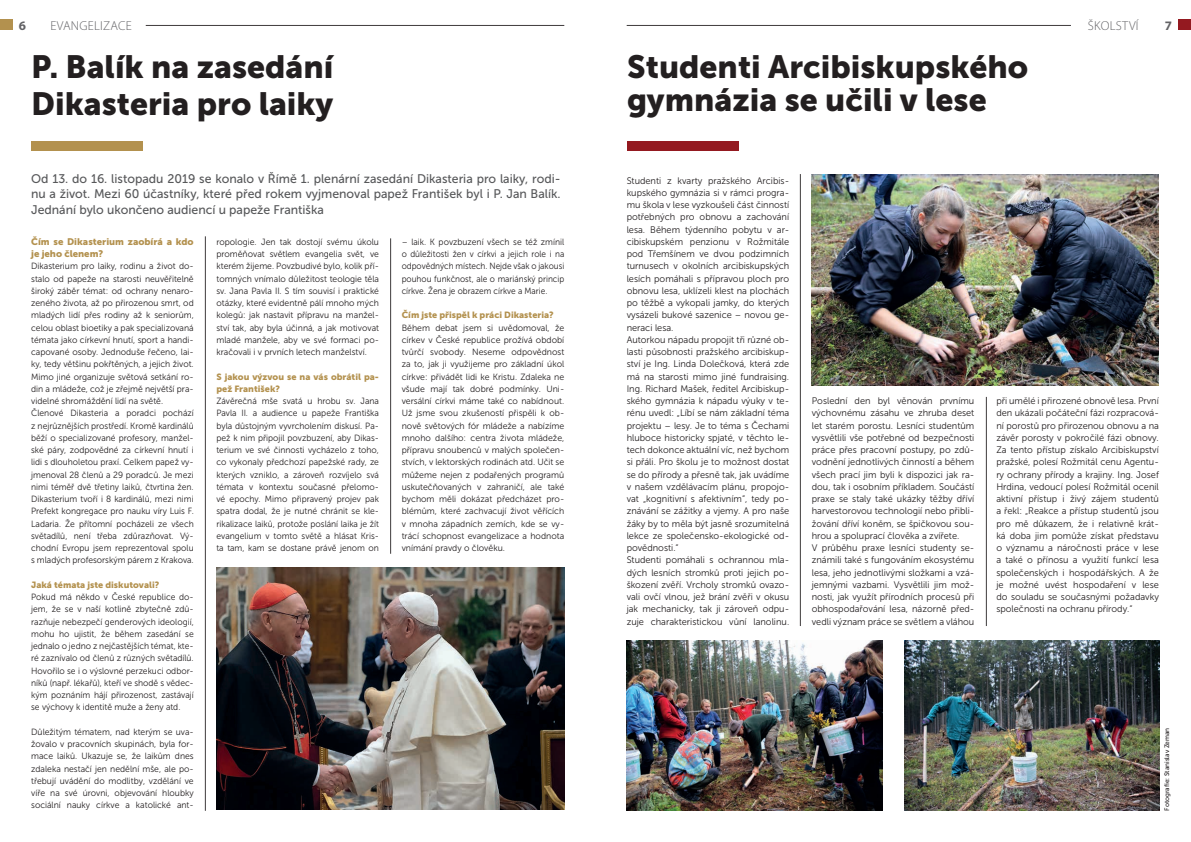
<style>
.page{position:relative;width:1191px;height:842px;background:#fff}
.page>*{position:absolute;margin:0;border:0;box-sizing:border-box;transform-origin:0 0}
.t1{font:32px/37px "Museo Sans 900";color:#231f20}
.t2{font:300 13px "Myriad Pro";letter-spacing:.02em;color:#636366}
.t3{font:700 13px "Myriad Pro";color:#636366}
.t4{font:12.5px/15.5px "Museo Sans 500";color:#57585a;text-align:justify}
.t5{font:9.5px/12.2px "Museo Sans 300";color:#231f20}
.t6{font:9.5px/12.2px "Museo Sans 900";color:#b3914e}
.t7{font:9px/12.2px "Museo Sans 300";color:#231f20;text-align:justify;scale:.96 1}
.t8{font:9px/12.2px "Museo Sans 300";color:#231f20;text-align:justify;scale:.95 1}
.t9{font:9px/12.2px "Museo Sans 300";color:#231f20;text-align:justify}
.t10{font:9px/12.2px "Museo Sans 900";color:#b3914e}
.t11{font:6.5px "Museo Sans 500";color:#231f20}
</style>
<div class="page">
<hr style="left:390px;top:238px;width:1px;height:316px;background:#231f20">
<hr style="left:205px;top:236px;width:1px;height:575px;background:#231f20">
<div style="left:1178px;top:20px;width:13px;height:10px;background:#941920"></div>
<hr style="left:146px;top:25px;width:418px;height:1px;background:#231f20">
<hr style="left:626px;top:25px;width:445px;height:1px;background:#231f20">
<div style="left:0;top:20px;width:12px;height:10px;background:#b3914e"></div>
<div style="left:31px;top:142px;width:112px;height:9px;background:#b3914e"></div>
<img style="left:217px;top:568px;width:347px;height:242px">
<hr style="left:800px;top:174px;width:1px;height:452px;background:#231f20">
<hr style="left:986px;top:397px;width:1px;height:229px;background:#231f20">
<div style="left:627px;top:142px;width:111px;height:9px;background:#941920"></div>
<img style="left:626px;top:641px;width:256px;height:170px">
<img style="left:904px;top:641px;width:255px;height:170px">
<img style="left:811px;top:174px;width:348px;height:212px">
<h2 class="t3" style="left:19px;top:17px;width:9px">6</h2>
<h2 class="t2" style="left:50px;top:18px;width:83px">EVANGELIZACE</h2>
<h2 class="t2" style="left:1087px;top:18px;width:52px">ŠKOLSTVÍ</h2>
<h2 class="t3" style="left:1164px;top:17px;width:9px">7</h2>
<h1 class="t1" style="left:31px;top:48px;width:304px">P. Balík na zasedání<br>Dikasteria pro laiky</h1>
<h1 class="t1" style="left:627px;top:50px;width:402px;line-height:33px">Studenti Arcibiskupského gymnázia se učili v lese</h1>
<h3 class="t4" style="left:31px;top:171px;width:531px">Od 13. do 16. listopadu 2019 se konalo v Římě 1. plenární zasedání Dikasteria pro laiky, rodi&shy;nu a život. Mezi 60 účastníky, které před rokem vyjmenoval papež František byl i P. Jan Balík.<br>Jednání bylo ukončeno audiencí u papeže Františka</h3>
<p class="t5" style="left:626px;top:174px;width:164px">Studenti z kvarty pražského Arcibis&shy;kupského gymnázia si v rámci progra&shy;mu škola v lese vyzkoušeli část činností potřebných pro obnovu a zachování lesa. Během týdenního pobytu v ar&shy;cibiskupském penzionu v Rožmitále pod Třemšínem ve dvou podzimních turnusech v okolních arcibiskupských lesích pomáhali s přípravou ploch pro obnovu lesa, uklízeli klest na plochách po těžbě a vykopali jamky, do kterých vysázeli bukové sazenice – novou ge&shy;neraci lesa.<br>Autorkou nápadu propojit tři různé ob&shy;lasti působnosti pražského arcibiskup&shy;ství je Ing. Linda Dolečková, která zde má na starosti mimo jiné fundraising.<br>Ing. Richard Mašek, ředitel Arcibiskup&shy;ského gymnázia k nápadu výuky v te&shy;rénu uvedl: „Líbí se nám základní téma projektu – lesy. Je to téma s Čechami hluboce historicky spjaté, v těchto le&shy;tech dokonce aktuální víc, než bychom si přáli. Pro školu je to možnost dostat se do přírody a přesně tak, jak uvádíme v našem vzdělávacím plánu, propojo&shy;vat „kognitivní s afektivním“, tedy po&shy;znávání se zážitky a vjemy. A pro naše žáky by to měla být jasně srozumitelná lekce ze společensko-ekologické od&shy;povědnosti.“<br>Studenti pomáhali s ochrannou mla&shy;dých lesních stromků proti jejich po&shy;škození zvěří. Vrcholy stromků ovazo&shy;vali ovčí vlnou, jež brání zvěři v okusu jak mechanicky, tak ji zároveň odpu&shy;zuje charakteristickou vůní lanolinu.</p>
<p class="t6" style="left:31px;top:235px;width:164px">Čím se Dikasterium zaobírá a kdo je jeho členem?</p>
<p class="t7" style="left:31px;top:260px;width:171px;text-align:left">Dikasterium pro laiky, rodinu a život do&shy;stalo od papeže na starosti neuvěřitelně široký záběr témat: od ochrany nenaro&shy;zeného života, až po přirozenou smrt, od mladých lidí přes rodiny až k seniorům, celou oblast bioetiky a pak specializovaná témata jako církevní hnutí, sport a handi&shy;capované osoby. Jednoduše řečeno, lai&shy;ky, tedy většinu pokřtěných, a jejich život.<br>Mimo jiné organizuje světová setkání ro&shy;din a mládeže, což je zřejmě největší pra&shy;videlné shromáždění lidí na světě.<br>Členové Dikasteria a poradci pochází z nejrůznějších prostředí. Kromě kardinálů běží o specializované profesory, manžel&shy;ské páry, zodpovědné za církevní hnutí i lidi s dlouholetou praxí. Celkem papež vy&shy;jmenoval 28 členů a 29 poradců. Je mezi nimi téměř dvě třetiny laiků, čtvrtina žen.<br>Dikasterium tvoří i 8 kardinálů, mezi nimi Prefekt kongregace pro nauku víry Luis F.<br>Ladaria. Že přítomní pocházeli ze všech světadílů, není třeba zdůrazňovat. Vý&shy;chodní Evropu jsem reprezentoval spolu s mladých profesorským párem z Krakova.</p>
<p class="t10" style="left:31px;top:579px;width:130px">Jaká témata jste diskutovali?</p>
<p class="t8" style="left:31px;top:591px;width:173px">Pokud má někdo v České republice do&shy;jem, že se v naší kotlině zbytečně zdů&shy;razňuje nebezpečí genderových ideologií, mohu ho ujistit, že během zasedání se jednalo o jedno z nejčastějších témat, kte&shy;ré zaznívalo od členů z různých světadílů.<br>Hovořilo se i o výslovné perzekuci odbor&shy;níků (např. lékařů), kteří ve shodě s vědec&shy;kým poznáním hájí přirozenost, zastávají se výchovy k identitě muže a ženy atd.</p>
<p class="t7" style="left:31px;top:726px;width:171px">Důležitým tématem, nad kterým se uva&shy;žovalo v pracovních skupinách, byla for&shy;mace laiků. Ukazuje se, že laikům dnes zdaleka nestačí jen nedělní mše, ale po&shy;třebují uvádění do modlitby, vzdělání ve víře na své úrovni, objevování hloubky sociální nauky církve a katolické ant-</p>
<p class="t7" style="left:216px;top:236px;width:171px">ropologie. Jen tak dostojí svému úkolu proměňovat světlem evangelia svět, ve kterém žijeme. Povzbudivé bylo, kolik pří&shy;tomných vnímalo důležitost teologie těla sv. Jana Pavla II. S tím souvisí i praktické otázky, které evidentně pálí mnoho mých kolegů: jak nastavit přípravu na manžel&shy;ství tak, aby byla účinná, a jak motivovat mladé manžele, aby ve své formaci po&shy;kračovali i v prvních letech manželství.</p>
<p class="t10" style="left:216px;top:370px;width:164px">S jakou výzvou se na vás obrátil pa&shy;pež František?</p>
<p class="t8" style="left:216px;top:395px;width:173px">Závěrečná mše svatá u hrobu sv. Jana Pavla II. a audience u papeže Františka byla důstojným vyvrcholením diskusí. Pa&shy;pež k nim připojil povzbuzení, aby Dikas&shy;terium ve své činnosti vycházelo z toho, co vykonaly předchozí papežské rady, ze kterých vzniklo, a zároveň rozvíjelo svá témata v kontextu současné přelomo&shy;vé epochy. Mimo připravený projev pak spatra dodal, že je nutné chránit se kle&shy;rikalizace laiků, protože poslání laika je žít evangelium v tomto světě a hlásat Kris&shy;ta tam, kam se dostane právě jenom on</p>
<p class="t8" style="left:402px;top:236px;width:173px">– laik. K povzbuzení všech se též zmínil o důležitosti žen v církvi a jejich role i na odpovědných místech. Nejde však o jakousi pouhou funkčnost, ale o mariánský princip církve. Žena je obrazem církve a Marie.</p>
<p class="t10" style="left:402px;top:309px;width:153px">Čím jste přispěl k práci Dikasteria?</p>
<p class="t9" style="left:402px;top:322px;width:164px">Během debat jsem si uvědomoval, že církev v České republice prožívá období tvůrčí svobody. Neseme odpovědnost za to, jak ji využijeme pro základní úkol církve: přivádět lidi ke Kristu. Zdaleka ne všude mají tak dobré podmínky. Uni&shy;versální církvi máme také co nabídnout.<br>Už jsme svou zkušeností přispěli k ob&shy;nově světových fór mládeže a nabízíme mnoho dalšího: centra života mládeže, přípravu snoubenců v malých společen&shy;stvích, v lektorských rodinách atd. Učit se můžeme nejen z podařených programů uskutečňovaných v zahraničí, ale také bychom měli dokázat předcházet pro&shy;blémům, které zachvacují život věřících v mnoha západních zemích, kde se vy&shy;trácí schopnost evangelizace a hodnota vnímání pravdy o člověku.</p>
<p class="t5" style="left:811px;top:395px;width:164px">Poslední den byl věnován prvnímu výchovnému zásahu ve zhruba deset let starém porostu. Lesníci studentům vysvětlili vše potřebné od bezpečnosti práce přes pracovní postupy, po zdů&shy;vodnění jednotlivých činností a během všech prací jim byli k dispozici jak ra&shy;dou, tak i osobním příkladem. Součástí praxe se staly také ukázky těžby dříví harvestorovou technologií nebo přibli&shy;žování dříví koněm, se špičkovou sou&shy;hrou a spoluprací člověka a zvířete.<br>V průběhu praxe lesníci studenty se&shy;známili také s fungováním ekosystému lesa, jeho jednotlivými složkami a vzá&shy;jemnými vazbami. Vysvětlili jim mož&shy;nosti, jak využít přírodních procesů při obhospodařování lesa, názorně před&shy;vedli význam práce se světlem a vláhou</p>
<p class="t5" style="left:996px;top:395px;width:164px;text-align:justify">při umělé i přirozené obnově lesa. První den ukázali počáteční fázi rozpracová&shy;ní porostů pro přirozenou obnovu a na závěr porosty v pokročilé fázi obnovy.<br>Za tento přístup získalo Arcibiskupství pražské, polesí Rožmitál cenu Agentu&shy;ry ochrany přírody a krajiny. Ing. Josef Hrdina, vedoucí polesí Rožmitál ocenil aktivní přístup i živý zájem studentů a řekl: „Reakce a přístup studentů jsou pro mě důkazem, že i relativně krát&shy;ká doba jim pomůže získat představu o významu a náročnosti práce v lese a také o přínosu a využití funkcí lesa společenských i hospodářských. A že je možné uvést hospodaření v lese do souladu se současnými požadavky společnosti na ochranu přírody.“</p>
<p class="t11" style="left:1163px;top:811px;width:85px;rotate:-90deg">Fotografie: Stanislav Zeman</p>
</div>
